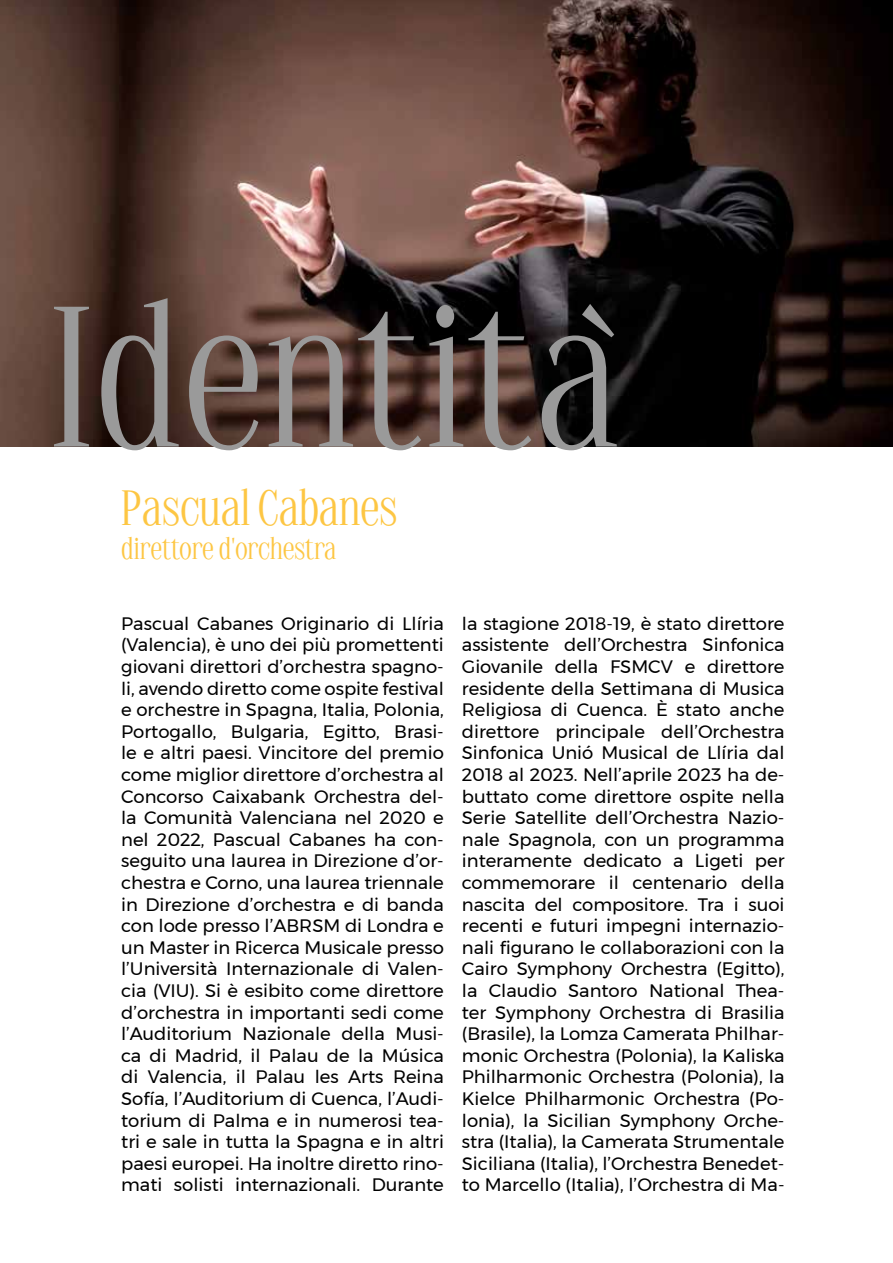
<style>
.page{position:relative;width:893px;height:1263px;background:#fff}
.page>*{position:absolute;margin:0;border:0;box-sizing:border-box;transform-origin:0 0}
.t1{font:49.5px "The Stegris Demo";letter-spacing:-.01em;color:#fdc643}
.t2{font:30px "The Stegris Demo";letter-spacing:-.015em;color:#fdc643}
.t3{font:18px/21.6px "Montserrat";color:#000;text-align:justify}
</style>
<div class="page">
<img style="left:0;top:0;width:893px;height:447px">
<svg style="left:54px;top:307px;width:35px;height:139px;background:#6d5e59"></svg>
<svg style="left:101px;top:298px;width:78px;height:152px;background:#564944"></svg>
<svg style="left:189px;top:335px;width:69px;height:115px;background:#6e5d56"></svg>
<svg style="left:269px;top:312px;width:152px;height:138px;background:#64524d"></svg>
<svg style="left:429px;top:305px;width:102px;height:145px;background:#564945"></svg>
<svg style="left:542px;top:304px;width:75px;height:146px;background:#3c3c3c"></svg>
<h1 class="t1" style="left:121px;top:485px;width:277px">Pascual Cabanes</h1>
<h2 class="t2" style="left:121px;top:535px;width:217px">direttore d'orchestra</h2>
<p class="t3" style="left:121px;top:612px;width:324px">Pascual Cabanes Originario di Llíria (Valencia), è uno dei più promettenti giovani direttori d’orchestra spagno&shy;li, avendo diretto come ospite festival e orchestre in Spagna, Italia, Polonia, Portogallo, Bulgaria, Egitto, Brasi&shy;le e altri paesi. Vincitore del premio come miglior direttore d’orchestra al Concorso Caixabank Orchestra del&shy;la Comunità Valenciana nel 2020 e nel 2022, Pascual Cabanes ha con&shy;seguito una laurea in Direzione d’or&shy;chestra e Corno, una laurea triennale in Direzione d’orchestra e di banda con lode presso l’ABRSM di Londra e un Master in Ricerca Musicale presso l’Università Internazionale di Valen&shy;cia (VIU). Si è esibito come direttore d’orchestra in importanti sedi come l’Auditorium Nazionale della Musi&shy;ca di Madrid, il Palau de la Música di Valencia, il Palau les Arts Reina Sofía, l’Auditorium di Cuenca, l’Audi&shy;torium di Palma e in numerosi tea&shy;tri e sale in tutta la Spagna e in altri paesi europei. Ha inoltre diretto rino&shy;mati solisti internazionali. Durante</p>
<p class="t3" style="left:462px;top:612px;width:324px">la stagione 2018-19, è stato direttore assistente dell’Orchestra Sinfonica Giovanile della FSMCV e direttore residente della Settimana di Musica Religiosa di Cuenca. È stato anche direttore principale dell’Orchestra Sinfonica Unió Musical de Llíria dal 2018 al 2023. Nell’aprile 2023 ha de&shy;buttato come direttore ospite nella Serie Satellite dell’Orchestra Nazio&shy;nale Spagnola, con un programma interamente dedicato a Ligeti per commemorare il centenario della nascita del compositore. Tra i suoi recenti e futuri impegni internazio&shy;nali figurano le collaborazioni con la Cairo Symphony Orchestra (Egitto), la Claudio Santoro National Thea&shy;ter Symphony Orchestra di Brasilia (Brasile), la Lomza Camerata Philhar&shy;monic Orchestra (Polonia), la Kaliska Philharmonic Orchestra (Polonia), la Kielce Philharmonic Orchestra (Po&shy;lonia), la Sicilian Symphony Orche&shy;stra (Italia), la Camerata Strumentale Siciliana (Italia), l’Orchestra Benedet&shy;to Marcello (Italia), l’Orchestra di Ma-</p>
</div>
